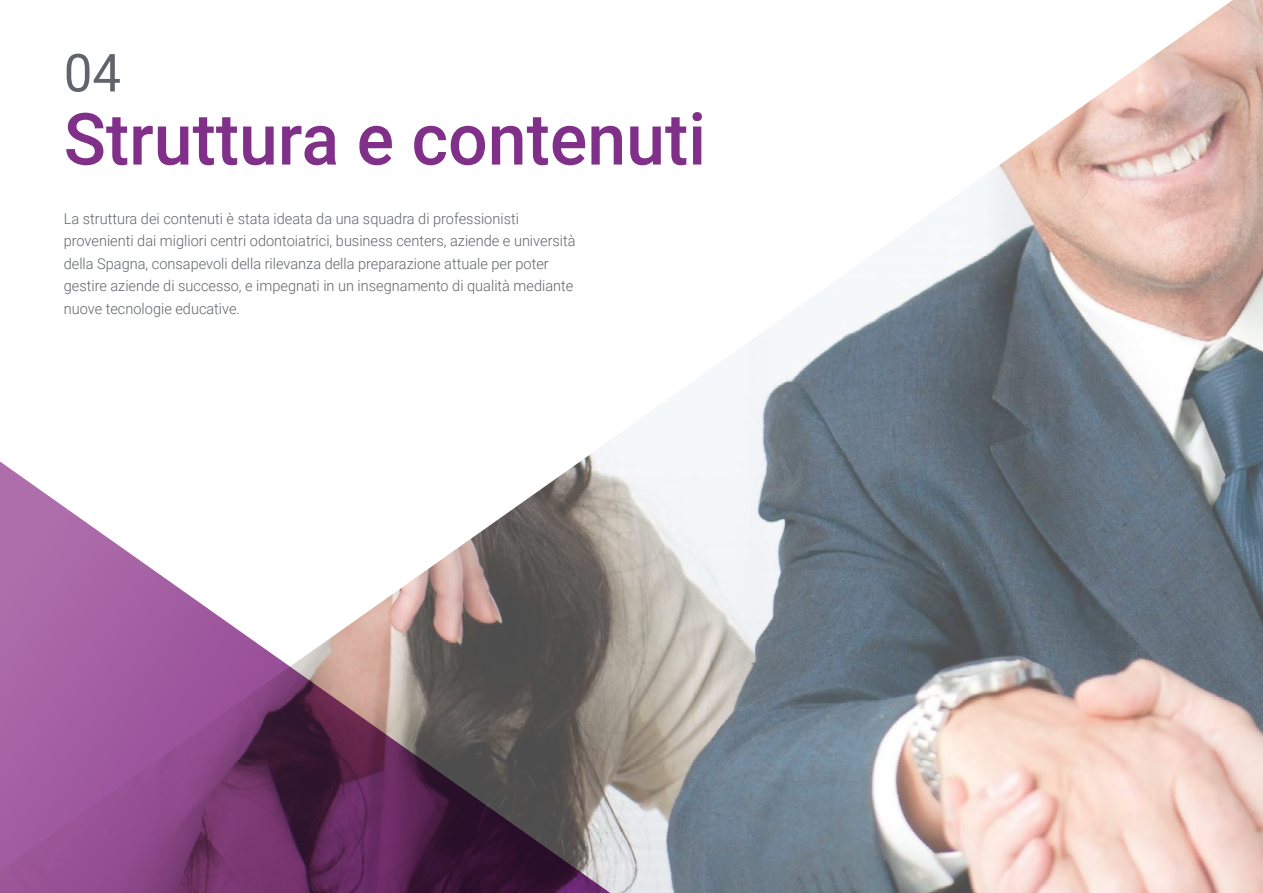
<style>
.page{position:relative;width:1263px;height:893px;background:#fff}
.page>*{position:absolute;margin:0;border:0;box-sizing:border-box;transform-origin:0 0}
.t1{font:500 72px "Roboto";color:#813089}
.t2{font:52.5px "Roboto";color:#61646a}
.t3{font:300 15px/22.5px "Roboto";color:#61646a}
</style>
<div class="page">
<img style="left:603px;top:0;width:660px;height:893px">
<svg style="left:0;top:446px;width:640px;height:447px"></svg>
<h2 class="t2" style="left:64px;top:36px;width:59px">04</h2>
<h1 class="t1" style="left:64px;top:89px;width:644px">Struttura e contenuti</h1>
<p class="t3" style="left:64px;top:207px;width:513px">La struttura dei contenuti è stata ideata da una squadra di professionisti provenienti dai migliori centri odontoiatrici, business centers, aziende e università della Spagna, consapevoli della rilevanza della preparazione attuale per poter gestire aziende di successo, e impegnati in un insegnamento di qualità mediante nuove tecnologie educative.</p>
</div>
